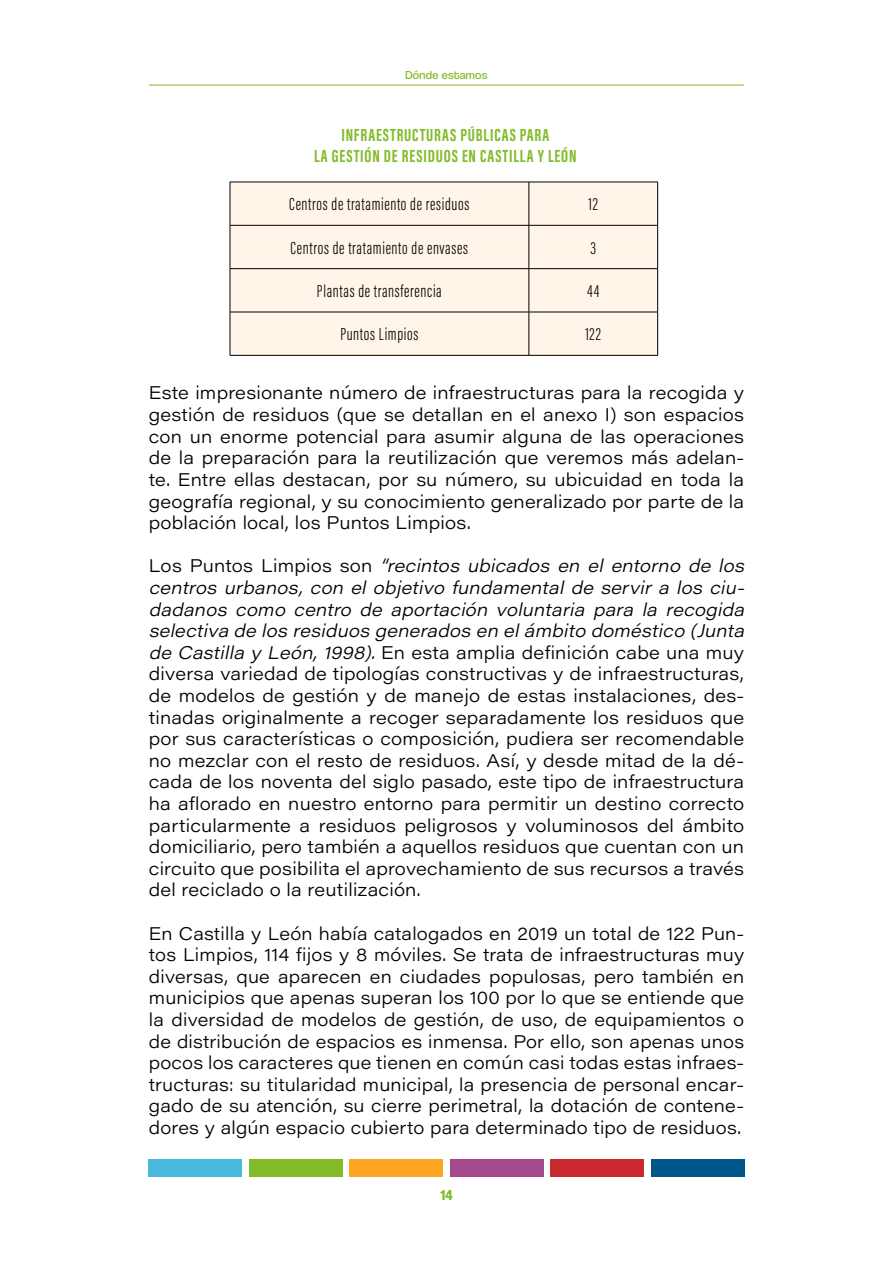
<style>
.page{position:relative;width:893px;height:1263px;background:#fff}
.page>*{position:absolute;margin:0;border:0;box-sizing:border-box;transform-origin:0 0}
.t1{font:300 18px/21.6px "Acumin Pro Wide";letter-spacing:.01em;color:#000;text-align:justify}
.t2{font:18px "Acumin Variable Concept";letter-spacing:.035em;color:#000}
.t3{font:18px/21.6px "Acumin Variable Concept";letter-spacing:.045em;color:#82bb29;text-align:center}
.t4{font:700 15px "Coolvetica Rg";color:#82bb29}
.t5{font:12px "Coolvetica Bk";letter-spacing:.03em;color:#82bb29}
.s1{font-style:italic}
</style>
<div class="page">
<div style="left:149px;top:1160px;width:93px;height:17px;background:#4bb9dc"></div>
<div style="left:249px;top:1160px;width:93px;height:17px;background:#82bb29"></div>
<div style="left:350px;top:1160px;width:93px;height:17px;background:#fea621"></div>
<div style="left:450px;top:1160px;width:93px;height:17px;background:#a54a8d"></div>
<div style="left:551px;top:1160px;width:93px;height:17px;background:#c7292e"></div>
<div style="left:651px;top:1160px;width:93px;height:17px;background:#00568b"></div>
<hr style="left:149px;top:85px;width:595px;height:1px;background:#82bb29">
<div style="left:231px;top:183px;width:426px;height:172px;background:#fff6e9"></div>
<hr style="left:230px;top:182px;width:299px;height:1px;background:#000">
<hr style="left:230px;top:182px;width:1px;height:43px;background:#000">
<hr style="left:529px;top:182px;width:129px;height:1px;background:#000">
<hr style="left:529px;top:182px;width:1px;height:43px;background:#000">
<hr style="left:657px;top:182px;width:1px;height:43px;background:#000">
<hr style="left:230px;top:225px;width:299px;height:1px;background:#000">
<hr style="left:230px;top:225px;width:1px;height:43px;background:#000">
<hr style="left:529px;top:225px;width:129px;height:1px;background:#000">
<hr style="left:529px;top:225px;width:1px;height:43px;background:#000">
<hr style="left:657px;top:225px;width:1px;height:43px;background:#000">
<hr style="left:230px;top:268px;width:299px;height:1px;background:#000">
<hr style="left:230px;top:269px;width:1px;height:43px;background:#000">
<hr style="left:529px;top:268px;width:129px;height:1px;background:#000">
<hr style="left:529px;top:269px;width:1px;height:43px;background:#000">
<hr style="left:657px;top:269px;width:1px;height:43px;background:#000">
<hr style="left:230px;top:312px;width:299px;height:1px;background:#000">
<hr style="left:230px;top:312px;width:1px;height:43px;background:#000">
<hr style="left:529px;top:312px;width:129px;height:1px;background:#000">
<hr style="left:529px;top:312px;width:1px;height:43px;background:#000">
<hr style="left:657px;top:312px;width:1px;height:43px;background:#000">
<hr style="left:230px;top:355px;width:299px;height:1px;background:#000">
<hr style="left:529px;top:355px;width:129px;height:1px;background:#000">
<p class="t5" style="left:405px;top:68px;width:84px">Dónde estamos</p>
<p class="t3" style="left:314px;top:123px;width:264px">INFRAESTRUCTURAS PÚBLICAS PARA<br>LA GESTIÓN DE RESIDUOS EN CASTILLA Y LEÓN</p>
<p class="t2" style="left:289px;top:192px;width:182px">Centros de tratamiento de residuos</p>
<p class="t2" style="left:588px;top:192px;width:11px">12</p>
<p class="t2" style="left:291px;top:235px;width:179px">Centros de tratamiento de envases</p>
<p class="t2" style="left:590px;top:235px;width:7px">3</p>
<p class="t2" style="left:317px;top:278px;width:126px">Plantas de transferencia</p>
<p class="t2" style="left:587px;top:278px;width:14px">44</p>
<p class="t2" style="left:340px;top:322px;width:80px">Puntos Limpios</p>
<p class="t2" style="left:585px;top:322px;width:17px">122</p>
<p class="t1" style="left:149px;top:381px;width:597px">Este impresionante número de infraestructuras para la recogida y gestión de residuos (que se detallan en el anexo I) son espacios con un enorme potencial para asumir alguna de las operaciones de la preparación para la reutilización que veremos más adelan&shy;te. Entre ellas destacan, por su número, su ubicuidad en toda la geografía regional, y su conocimiento generalizado por parte de la población local, los Puntos Limpios.</p>
<p class="t1" style="left:149px;top:554px;width:601px;text-align:left">L o s P u n t o s L i m p i o s s o n <span class="s1">“recintos ubicados en el entorno de los centros urbanos, con el objetivo fundamental de servir a los ciu&shy;dadanos como centro de aportación voluntaria para la recogida selectiva de los residuos generados en elámbito doméstico (Junta de Castilla y León, 1998).</span> En esta amplia definición cabe una muy diversa variedad de tipologías constructivas y de infraestructuras, de modelos de gestión y de manejo de estas instalaciones, des&shy;tinadas originalmente a recoger separadamente los residuos que por sus características o composición, pudiera ser recomendable no mezclar con el resto de residuos. Así, y desde mitad de la dé&shy;cada de los noventa del siglo pasado, este tipo de infraestructura ha aflorado en nuestro entorno para permitir un destino correcto particularmente a residuos peligrosos y voluminosos del ámbito domiciliario, pero también a aquellos residuos que cuentan con un circuito que posibilita el aprovechamiento de sus recursos a través del reciclado o la reutilización.</p>
<p class="t1" style="left:149px;top:921px;width:597px">En Castilla y León había catalogados en 2019 un total de 122 Pun&shy;tos Limpios, 114 fijos y 8 móviles. Se trata de infraestructuras muy diversas, que aparecen en ciudades populosas, pero también en municipios que apenas superan los 100 por lo que se entiende que la diversidad de modelos de gestión, de uso, de equipamientos o de distribución de espacios es inmensa. Por ello, son apenas unos pocos los caracteres que tienen en común casi todas estas infraes&shy;tructuras: su titularidad municipal, la presencia de personal encar&shy;gado de su atención, su cierre perimetral, la dotación de contene&shy;dores y algún espacio cubierto para determinado tipo de residuos.</p>
<p class="t4" style="left:440px;top:1186px;width:14px">14</p>
</div>
